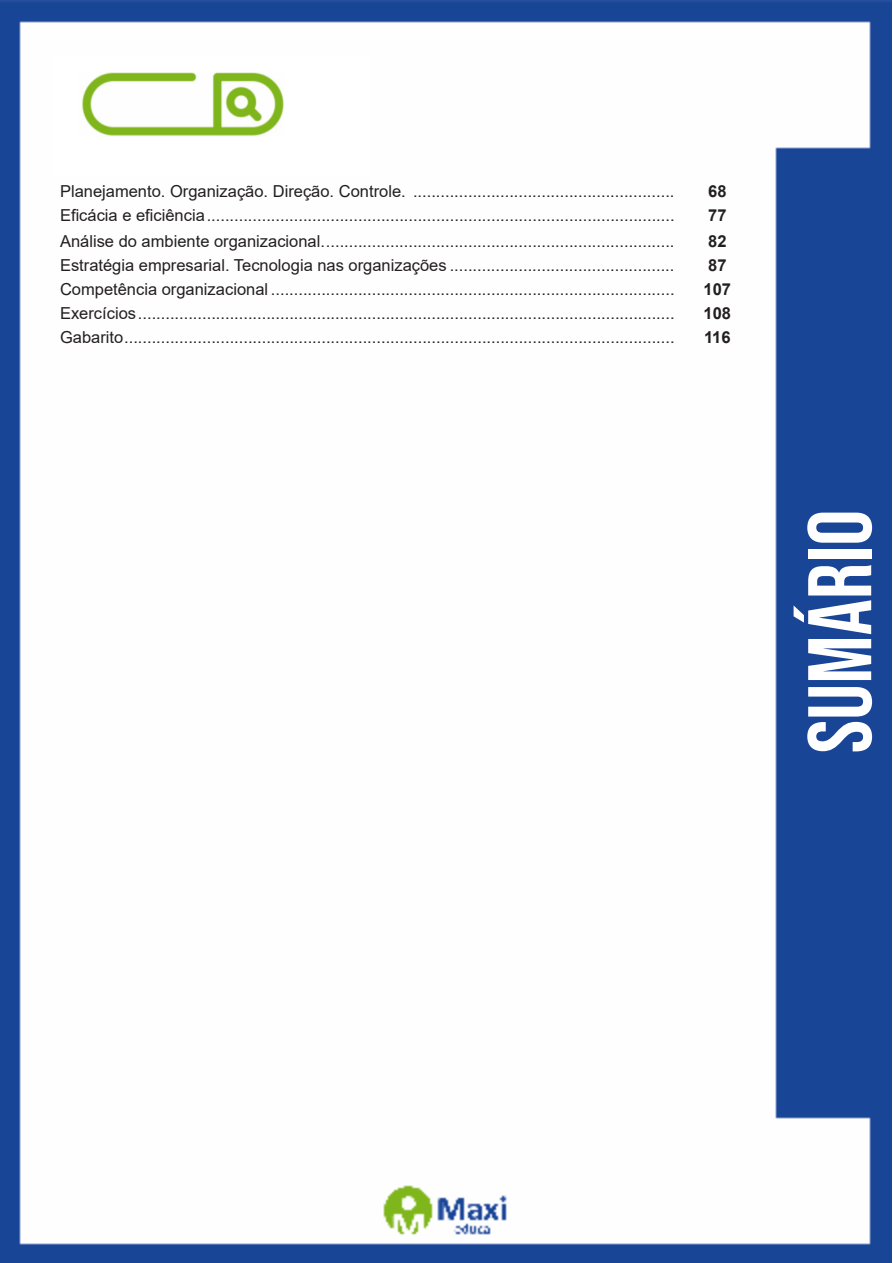
<style>
.page{position:relative;width:893px;height:1263px;background:#fff}
.page>*{position:absolute;margin:0;border:0;box-sizing:border-box;transform-origin:0 0}
.t1{font:90px "Bebas Neue";color:#fff}
.ALTERNATIVAS{font:16.5px "Arial";color:#231f20}
.INDICE{font:700 16.5px "Arial";color:#231f20}
</style>
<div class="page">
<img style="left:0;top:0;width:892px;height:1263px">
<div style="left:53px;top:55px;width:317px;height:121px;background:#fff"></div>
<img style="left:82px;top:72px;width:201px;height:64px">
<p class="ALTERNATIVAS" style="left:60px;top:179px;width:616px">Planejamento. Organização. Direção. Controle. .........................................................</p>
<p class="INDICE" style="left:708px;top:179px;width:20px">68</p>
<p class="ALTERNATIVAS" style="left:60px;top:203px;width:616px">Eficácia e eficiência......................................................................................................</p>
<p class="INDICE" style="left:708px;top:203px;width:20px">77</p>
<p class="ALTERNATIVAS" style="left:60px;top:230px;width:616px">Análise do ambiente organizacional.............................................................................</p>
<p class="INDICE" style="left:708px;top:230px;width:20px">82</p>
<p class="ALTERNATIVAS" style="left:60px;top:254px;width:616px">Estratégia empresarial. Tecnologia nas organizações .................................................</p>
<p class="INDICE" style="left:708px;top:254px;width:20px">87</p>
<p class="ALTERNATIVAS" style="left:60px;top:278px;width:616px">Competência organizacional ........................................................................................</p>
<p class="INDICE" style="left:704px;top:278px;width:29px">107</p>
<p class="ALTERNATIVAS" style="left:60px;top:302px;width:616px">Exercícios.....................................................................................................................</p>
<p class="INDICE" style="left:704px;top:302px;width:29px">108</p>
<p class="ALTERNATIVAS" style="left:60px;top:326px;width:616px">Gabarito........................................................................................................................</p>
<p class="INDICE" style="left:704px;top:326px;width:28px">116</p>
<h1 class="t1" style="left:789px;top:753px;width:245px;rotate:-90deg">sumário</h1>
</div>
